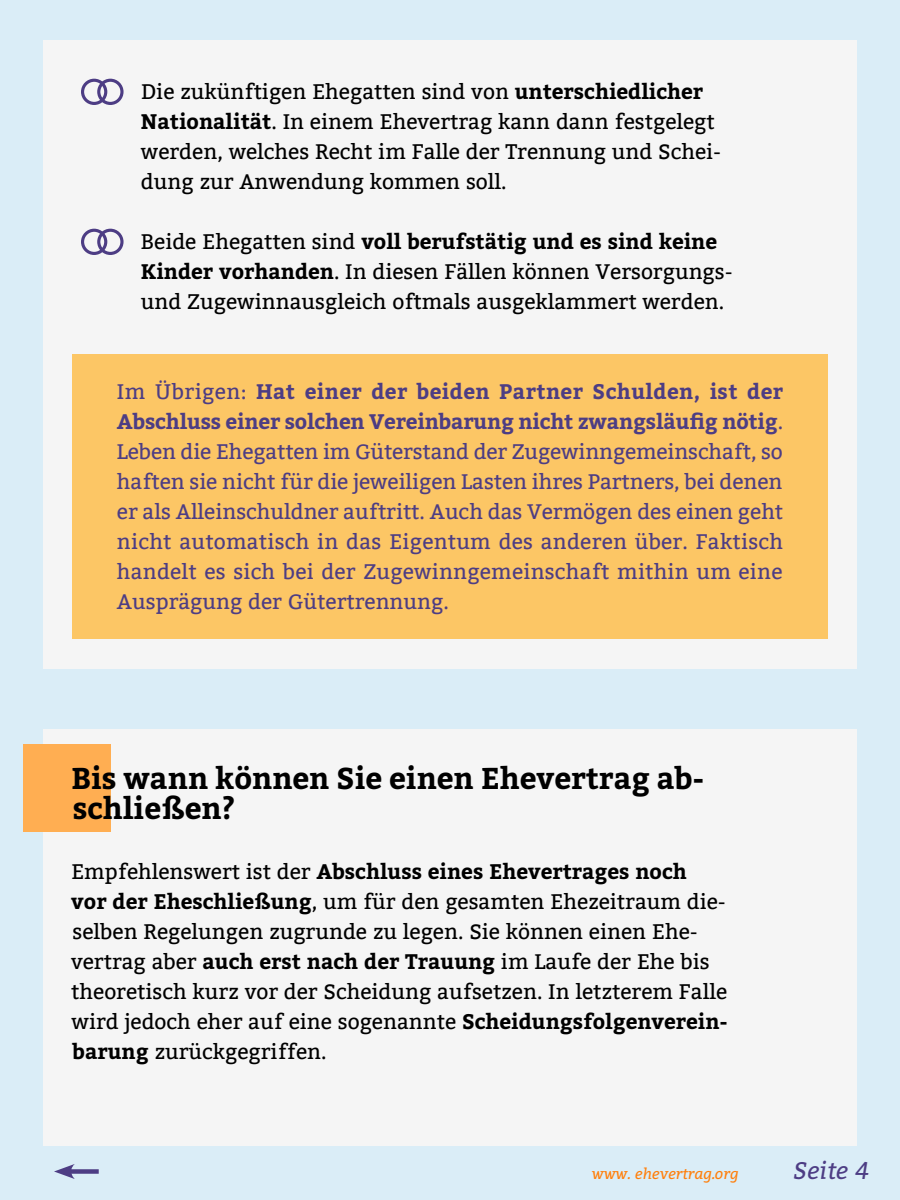
<style>
.page{position:relative;width:900px;height:1200px;background:#daedf7}
.page>*{position:absolute;margin:0;border:0;box-sizing:border-box;transform-origin:0 0}
.t1{font:700 30px/30px "Bitter";color:#000}
.t2{font:italic 24px "Bitter";color:#4d3d84}
.t3{font:21px/30px "Bitter";color:#000}
.t4{font:21px/30px "Bitter";color:#4d3d84;text-align:justify}
.t5{font:italic 15px "Bitter";color:#ff7f0b}
.s1{font-weight:700}
</style>
<div class="page">
<div style="left:43px;top:40px;width:814px;height:629px;background:#f5f5f5"></div>
<div style="left:43px;top:730px;width:814px;height:416px;background:#f5f5f5"></div>
<div style="left:73px;top:354px;width:755px;height:285px;background:#fcc665"></div>
<div style="left:81px;top:79px;width:26px;height:26px;border:3px solid #4d3d84;border-radius:50%"></div>
<div style="left:97px;top:79px;width:27px;height:26px;border:3px solid #4d3d84;border-radius:50%"></div>
<div style="left:81px;top:229px;width:26px;height:26px;border:3px solid #4d3d84;border-radius:50%"></div>
<div style="left:97px;top:229px;width:27px;height:26px;border:3px solid #4d3d84;border-radius:50%"></div>
<div style="left:23px;top:744px;width:88px;height:88px;background:#ffae52"></div>
<div style="left:67px;top:1169px;width:32px;height:5px;background:#4d3d84"></div>
<svg style="left:54px;top:1164px;width:21px;height:15px"></svg>
<p class="t3" style="left:141px;top:77px;width:582px">Die zukünftigen Ehegatten sind von <span class="s1">unterschiedlicher Nationalität</span>. In einem Ehevertrag kann dann festgelegt werden, welches Recht im Falle der Trennung und Schei&shy;dung zur Anwendung kommen soll.</p>
<p class="t3" style="left:141px;top:227px;width:593px">Beide Ehegatten sind <span class="s1">voll berufstätig und es sind keine<br>Kinder vorhanden</span>. In diesen Fällen können Versorgungs&shy;und Zugewinnausgleich oftmals ausgeklammert werden.</p>
<p class="t4" style="left:117px;top:377px;width:668px">Im Übrigen: <span class="s1">Hat einer der beiden Partner Schulden, ist der Abschluss einer solchen Vereinbarung nicht zwangsläufig nötig</span>.<br>Leben die Ehegatten im Güterstand der Zugewinngemeinschaft, so haften sie nicht für die jeweiligen Lasten ihres Partners, bei denen er als Alleinschuldner auftritt. Auch das Vermögen des einen geht nicht automatisch in das Eigentum des anderen über. Faktisch handelt es sich bei der Zugewinngemeinschaft mithin um eine Ausprägung der Gütertrennung.</p>
<h1 class="t1" style="left:71px;top:764px;width:634px">Bis wann können Sie einen Ehevertrag ab&shy;schließen?</h1>
<p class="t3" style="left:71px;top:857px;width:658px">Empfehlenswert ist der <span class="s1">Abschluss eines Ehevertrages noch<br>vor der Eheschließung</span>, um für den gesamten Ehezeitraum die&shy;selben Regelungen zugrunde zu legen. Sie können einen Ehe&shy;vertrag aber <span class="s1">auch erst nach der Trauung</span> im Laufe der Ehe bis theoretisch kurz vor der Scheidung aufsetzen. In letzterem Falle wird jedoch eher auf eine sogenannte <span class="s1">Scheidungsfolgenverein&shy;barung</span> zurückgegriffen.</p>
<p class="t5" style="left:592px;top:1163px;width:148px">www. ehevertrag.org</p>
<p class="t2" style="left:793px;top:1153px;width:78px">Seite 4</p>
</div>
